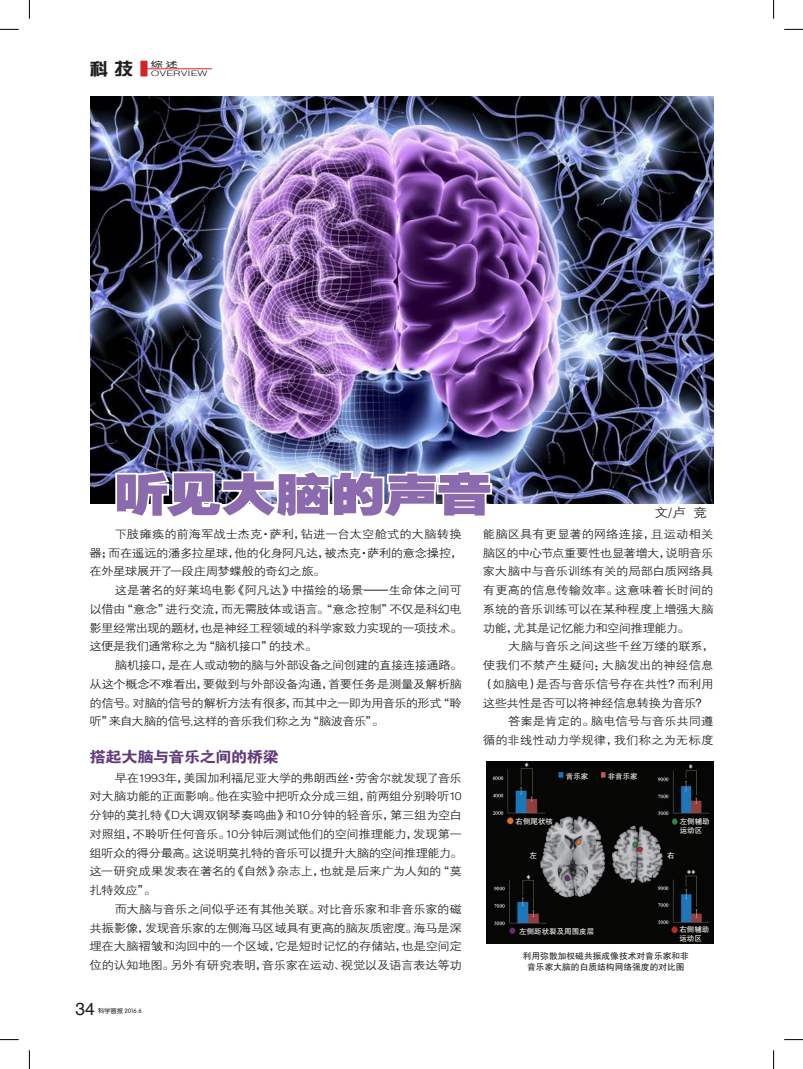
<style>
.page{position:relative;width:803px;height:1069px;background:#fff}
.page>*{position:absolute;margin:0;border:0;box-sizing:border-box;transform-origin:0 0}
.t1{font:45px "FZCCHJW GB1 0";color:#8b6aae;scale:1.2 1}
.t2{font:17.5px "FZZYJW GB1 0";color:#231f20;scale:1.1 1}
.t3{font:17.5px "Helvetica";color:#231f20}
.t4{font:15px "FZDHTJW GB1 0";letter-spacing:-.05em;color:#603a7b;scale:1.1 1}
.t5{font:12.5px "FZZDXJW GB1 0";color:#231f20;scale:1.1 1}
.t6{font:11.25px/18.8px "FZZDXJW GB1 0";letter-spacing:-.03em;color:#231f20;text-align:justify;scale:1.1 1}
.t7{font:11.25px "FZZDXJW GB1 0";letter-spacing:.005em;color:#231f20;scale:1.1 1}
.t8{font:11.25px "FZZDXJW GB1 0";letter-spacing:-.005em;color:#231f20;scale:1.1 1}
.t9{font:8.75px/10.5px "FZHTJW GB1 0";color:#231f20;text-align:center}
.t10{font:7.5px/9px "FZHTJW GB1 0";color:#fff}
.t11{font:7.5px "FZZDXJW GB1 0";color:#231f20;scale:1.5 1}
.t12{font:7.5px "FZY3 JW GB1 0";color:#231f20;scale:1.6 1}
.t13{font:6.25px "FZY3 JW GB1 0";color:#231f20}
</style>
<div class="page">
<img style="left:90px;top:97px;width:623px;height:406px">
<div style="left:140px;top:61px;width:7px;height:15px;background:#d1232a"></div>
<hr style="left:145px;top:68px;width:67px;height:1px;background:#d1232a">
<img style="left:114px;top:468px;width:380px;height:36px">
<img style="left:487px;top:761px;width:226px;height:182px">
<svg style="left:0;top:29px;width:19px;height:1px"></svg>
<svg style="left:784px;top:29px;width:19px;height:1px"></svg>
<svg style="left:0;top:1039px;width:19px;height:1px"></svg>
<svg style="left:784px;top:1039px;width:19px;height:1px"></svg>
<svg style="left:29px;top:0;width:1px;height:19px"></svg>
<svg style="left:29px;top:1050px;width:1px;height:19px"></svg>
<svg style="left:773px;top:0;width:1px;height:19px"></svg>
<svg style="left:773px;top:1050px;width:1px;height:19px"></svg>
<h2 class="t2" style="left:89px;top:59px;width:41px">科 技</h2>
<p class="t12" style="left:151px;top:60px;width:18px">综 述</p>
<p class="t11" style="left:151px;top:69px;width:39px">OVERVIEW</p>
<h1 class="t1" style="left:114px;top:470px;width:316px">听见大脑的声音</h1>
<p class="t6" style="left:483px;top:525px;width:211px">能脑区具有更显著的网络连接，且运动相关脑区的中心节点重要性也显著增大，说明音乐家大脑中与音乐训练有关的局部白质网络具有更高的信息传输效率。这意味着长时间的系统的音乐训练可以在某种程度上增强大脑功能，尤其是记忆能力和空间推理能力。</p>
<p class="t6" style="left:508px;top:637px;width:189px">大脑与音乐之间这些千丝万缕的联系，</p>
<p class="t7" style="left:483px;top:659px;width:211px">使我们不禁产生疑问：大脑发出的神经信息</p>
<p class="t6" style="left:482px;top:675px;width:212px">（如脑电）是否与音乐信号存在共性？而利用</p>
<p class="t6" style="left:483px;top:693px;width:206px">这些共性是否可以将神经信息转换为音乐？</p>
<p class="t8" style="left:508px;top:715px;width:188px">答案是肯定的。脑电信号与音乐共同遵</p>
<p class="t7" style="left:483px;top:734px;width:211px">循的非线性动力学规律，我们称之为无标度</p>
<p class="t5" style="left:654px;top:505px;width:49px">文/卢 竞</p>
<p class="t6" style="left:90px;top:525px;width:341px;text-indent:25px">下肢瘫痪的前海军战士杰克·萨利，钻进一台太空舱式的大脑转换器；而在遥远的潘多拉星球，他的化身阿凡达，被杰克·萨利的意念操控，在外星球展开了一段庄周梦蝶般的奇幻之旅。</p>
<p class="t6" style="left:89px;top:581px;width:341px;text-indent:25px">这是著名的好莱坞电影《阿凡达》中描绘的场景——生命体之间可以借由“意念”进行交流，而无需肢体或语言。“意念控制”不仅是科幻电影里经常出现的题材，也是神经工程领域的科学家致力实现的一项技术。这便是我们通常称之为“脑机接口”的技术。</p>
<p class="t6" style="left:89px;top:656px;width:340px;text-indent:25px">脑机接口，是在人或动物的脑与外部设备之间创建的直接连接通路。从这个概念不难看出，要做到与外部设备沟通，首要任务是测量及解析脑的信号。对脑的信号的解析方法有很多，而其中之一即为用音乐的形式“聆听”来自大脑的信号,这样的音乐我们称之为“脑波音乐”。</p>
<h3 class="t4" style="left:90px;top:749px;width:174px">搭起大脑与音乐之间的桥梁</h3>
<p class="t6" style="left:90px;top:768px;width:340px;text-indent:25px">早在1993年，美国加利福尼亚大学的弗朗西丝·劳舍尔就发现了音乐对大脑功能的正面影响。他在实验中把听众分成三组，前两组分别聆听10分钟的莫扎特《D大调双钢琴奏鸣曲》和10分钟的轻音乐，第三组为空白对照组，不聆听任何音乐。10分钟后测试他们的空间推理能力，发现第一组听众的得分最高。这说明莫扎特的音乐可以提升大脑的空间推理能力。这一研究成果发表在著名的《自然》杂志上，也就是后来广为人知的“莫扎特效应”。</p>
<p class="t6" style="left:90px;top:900px;width:340px;text-indent:25px">而大脑与音乐之间似乎还有其他关联。对比音乐家和非音乐家的磁共振影像，发现音乐家的左侧海马区域具有更高的脑灰质密度。海马是深埋在大脑褶皱和沟回中的一个区域，它是短时记忆的存储站，也是空间定位的认知地图。另外有研究表明，音乐家在运动、视觉以及语言表达等功</p>
<p class="t10" style="left:566px;top:771px;width:24px">音乐家</p>
<p class="t10" style="left:608px;top:771px;width:31px">非音乐家</p>
<p class="t10" style="left:680px;top:817px;width:31px">左侧辅助运动区</p>
<p class="t10" style="left:516px;top:817px;width:39px">右侧尾状核</p>
<p class="t10" style="left:529px;top:851px;width:9px">左</p>
<p class="t10" style="left:667px;top:851px;width:9px">右</p>
<p class="t10" style="left:679px;top:925px;width:31px">右侧辅助运动区</p>
<p class="t10" style="left:519px;top:926px;width:76px">左侧距状裂及周围皮层</p>
<p class="t9" style="left:523px;top:951px;width:168px">利用弥散加权磁共振成像技术对音乐家和非音乐家大脑的白质结构网络强度的对比图</p>
<h2 class="t3" style="left:75px;top:995px;width:21px">34</h2>
<p class="t13" style="left:98px;top:1007px;width:45px">科学画报 2016.6</p>
</div>
